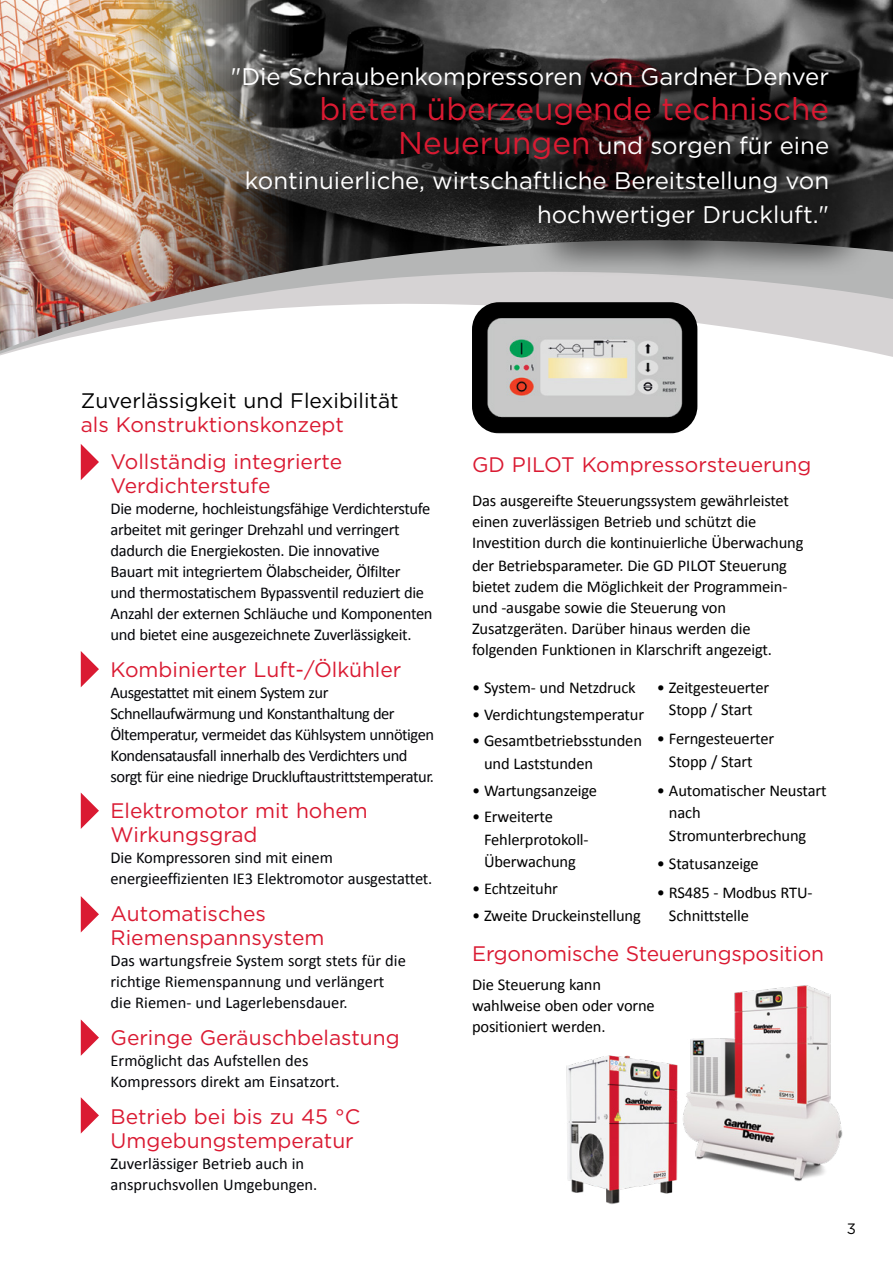
<style>
.page{position:relative;width:893px;height:1263px;background:#fff}
.page>*{position:absolute;margin:0;border:0;box-sizing:border-box;transform-origin:0 0}
.t1{font:31.5px "Gotham";color:#da1a32}
.t2{font:24px/34.5px "Gotham";color:#fff;text-align:right}
.t3{font:21px/24px "Gotham";color:#da1a32}
.t4{font:21px "Gotham";color:#000}
.t5{font:16.5px/21px "Calibri";letter-spacing:-.01em;color:#000}
.t6{font:16.5px/21px "Calibri";letter-spacing:-.02em;color:#030408}
.t7{font:16.5px/21px "Calibri";color:#030408}
.t8{font:15px "Gotham";color:#000}
.s1{font-size:31.5px;color:#da1a32}
.s2{color:#030408}
</style>
<div class="page">
<img style="left:688px;top:985px;width:155px;height:196px">
<img style="left:369px;top:0;width:524px;height:188px">
<img style="left:0;top:0;width:369px;height:188px">
<svg style="left:0;top:188px;width:893px;height:292px"></svg>
<img style="left:472px;top:302px;width:225px;height:131px">
<img style="left:0;top:195px;width:38px;height:285px">
<svg style="left:81px;top:444px;width:18px;height:36px"></svg>
<svg style="left:81px;top:651px;width:18px;height:36px"></svg>
<svg style="left:81px;top:793px;width:18px;height:36px"></svg>
<svg style="left:81px;top:896px;width:18px;height:36px"></svg>
<svg style="left:81px;top:1019px;width:18px;height:37px"></svg>
<svg style="left:81px;top:1097px;width:18px;height:36px"></svg>
<svg style="left:222px;top:57px;width:658px;height:222px;background:#353332"></svg>
<img style="left:566px;top:1055px;width:122px;height:150px">
<h2 class="t2" style="left:231px;top:59px;width:600px">"Die Schraubenkompressoren von Gardner Denver</h2>
<h1 class="t1" style="left:319px;top:88px;width:511px">bieten überzeugende technische</h1>
<h2 class="t2" style="left:245px;top:128px;width:586px"><span class="s1">Neuerungen</span> und sorgen für eine kontinuierliche, wirtschaftliche Bereitstellung von hochwertiger Druckluft."</h2>
<p class="t4" style="left:81px;top:387px;width:319px">Zuverlässigkeit und Flexibilität</p>
<p class="t3" style="left:81px;top:406px;width:265px;line-height:36.8px;text-align:right">als Konstruktionskonzept<br>Vollständig integrierte</p>
<p class="t3" style="left:111px;top:473px;width:161px">Verdichterstufe</p>
<p class="t6" style="left:111px;top:497px;width:324px">Die moderne, hochleistungsfähige Verdichterstufe arbeitet mit geringer Drehzahl und verringert dadurch die Energiekosten. Die innovative<br>Bauart mit integriertem Ölabscheider, Ölfilter<br>und thermostatischem Bypassventil reduziert die Anzahl der externen Schläuche und Komponenten und bietet eine ausgezeichnete Zuverlässigkeit.</p>
<p class="t3" style="left:111px;top:657px;width:292px">Kombinierter Luft-/Ölkühler</p>
<p class="t6" style="left:111px;top:681px;width:325px">Ausgestattet mit einem System zur Schnellaufwärmung und Konstanthaltung der Öltemperatur, vermeidet das Kühlsystem unnötigen Kondensatausfall innerhalb des Verdichters und sorgt für eine niedrige Druckluftaustrittstemperatur.</p>
<p class="t3" style="left:111px;top:798px;width:259px">Elektromotor mit hohem<br>Wirkungsgrad</p>
<p class="t6" style="left:111px;top:847px;width:323px">Die Kompressoren sind mit einem energieeffizienten IE3 Elektromotor ausgestattet.</p>
<p class="t3" style="left:111px;top:901px;width:215px">Automatisches<br>Riemenspannsystem</p>
<p class="t7" style="left:111px;top:950px;width:297px">Das wartungsfreie System sorgt stets für die richtige Riemenspannung und verlängert die Riemen- und Lagerlebensdauer.</p>
<p class="t3" style="left:111px;top:1025px;width:291px">Geringe Geräuschbelastung</p>
<p class="t7" style="left:111px;top:1049px;width:231px">Ermöglicht das Aufstellen des<br>Kompressors direkt am Einsatzort.</p>
<p class="t3" style="left:111px;top:1104px;width:251px">Betrieb bei bis zu 45 °C<br>Umgebungstemperatur</p>
<p class="t7" style="left:111px;top:1152px;width:208px">Zuverlässiger Betrieb auch in anspruchsvollen Umgebungen.</p>
<p class="t3" style="left:472px;top:452px;width:341px">GD PILOT Kompressorsteuerung</p>
<p class="t5" style="left:472px;top:490px;width:333px">Das ausgereifte Steuerungssystem gewährleistet einen zuverlässigen Betrieb und schützt die<br>Investition durch die kontinuierliche Überwachung</p>
<p class="t5" style="left:472px;top:554px;width:317px">der Betriebsparameter. Die <span class="s2">GD PILOT</span> Steuerung bietet zudem die Möglichkeit der Programmein&shy;und -ausgabe sowie die Steuerung von Zusatzgeräten. Darüber hinaus werden die folgenden Funktionen in Klarschrift angezeigt.</p>
<p class="t5" style="left:472px;top:676px;width:165px">• System- und Netzdruck</p>
<p class="t5" style="left:472px;top:703px;width:174px">• Verdichtungstemperatur</p>
<p class="t5" style="left:484px;top:729px;width:159px;line-height:22.5px;text-indent:-12px">• Gesamtbetriebsstunden und Laststunden</p>
<p class="t5" style="left:472px;top:779px;width:127px">• Wartungsanzeige</p>
<p class="t5" style="left:484px;top:805px;width:106px;line-height:22.5px;text-indent:-12px">• Erweiterte<br>Fehlerprotokoll-<br>Überwachung</p>
<p class="t5" style="left:472px;top:878px;width:87px">• Echtzeituhr</p>
<p class="t5" style="left:472px;top:904px;width:170px">• Zweite Druckeinstellung</p>
<p class="t5" style="left:657px;top:676px;width:114px;line-height:22.5px;text-align:center">• Zeitgesteuerter<br>Stopp / Start</p>
<p class="t5" style="left:657px;top:727px;width:119px;line-height:22.5px;text-align:center">• Ferngesteuerter<br>Stopp / Start</p>
<p class="t5" style="left:669px;top:778px;width:159px;line-height:22.5px;text-indent:-12px">• Automatischer Neustart nach<br>Stromunterbrechung</p>
<p class="t5" style="left:657px;top:853px;width:103px">• Statusanzeige</p>
<p class="t5" style="left:669px;top:881px;width:145px;line-height:22.5px;text-indent:-12px">• RS485 - Modbus RTU-<br>Schnittstelle</p>
<p class="t3" style="left:472px;top:941px;width:354px">Ergonomische Steuerungsposition</p>
<p class="t5" style="left:472px;top:974px;width:184px">Die Steuerung kann wahlweise oben oder vorne positioniert werden.</p>
<p class="t8" style="left:847px;top:1219px;width:11px">3</p>
</div>
